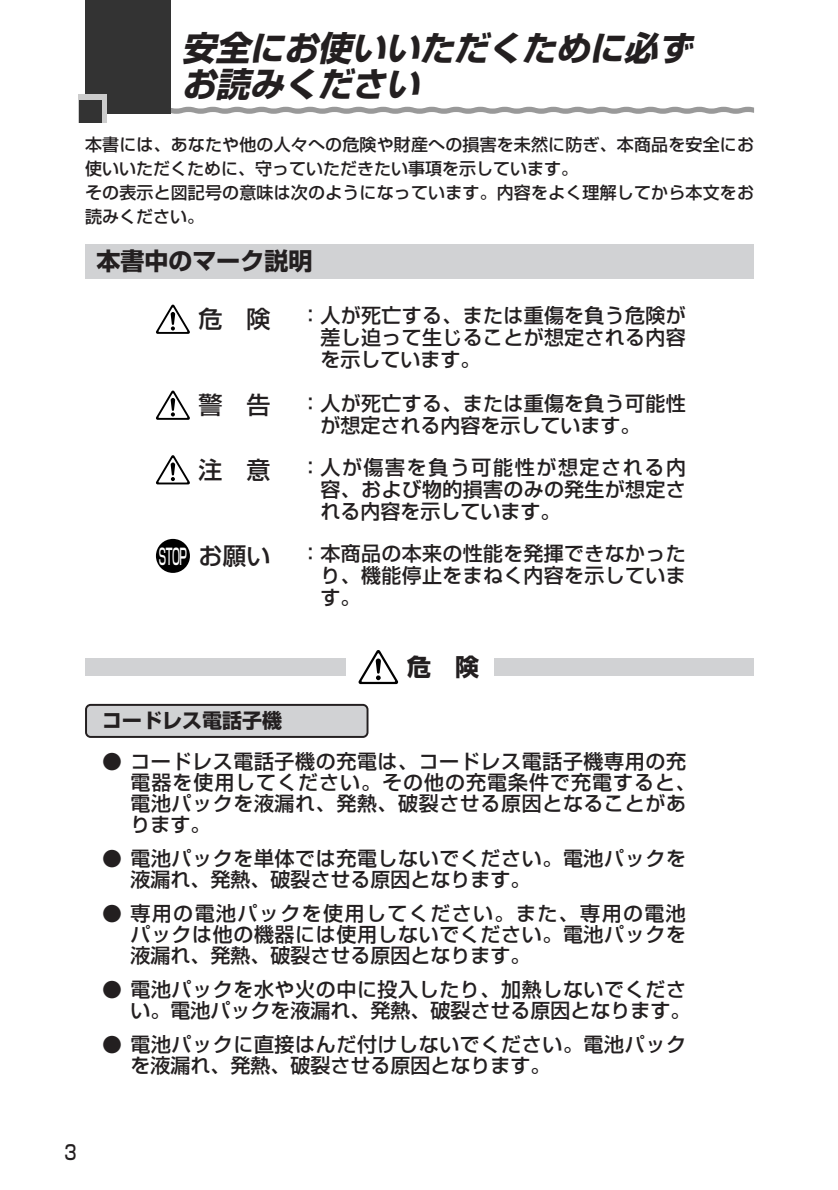
<style>
.page{position:relative;width:838px;height:1190px;background:#fff}
.page>*{position:absolute;margin:0;border:0;box-sizing:border-box;transform-origin:0 0}
.t1{font:italic 700 34px/36px "Shin Go";color:#231f20}
.t2{font:700 24px "Shin Go";color:#231f20}
.t3{font:500 24px "Shin Go";color:#231f20}
.t4{font:500 22px "Shin Go";color:#fff;scale:.45 1}
.t5{font:500 20px/21px "Shin Go";letter-spacing:.015em;color:#231f20;text-align:justify}
.t6{font:700 20px "Shin Go";color:#231f20}
.t7{font:500 20px "Shin Go";letter-spacing:.015em;color:#231f20;scale:.8 1}
.t8{font:500 17px/24px "Shin Go";letter-spacing:.01em;color:#231f20}
.s1{font-size:24px;color:#231f20}
</style>
<div class="page">
<svg style="left:170px;top:107px;width:584px;height:7px"></svg>
<div style="left:85px;top:0;width:85px;height:114px;background:#333"></div>
<div style="left:79px;top:94px;width:28px;height:28px;background:#ccc"></div>
<div style="left:79px;top:100px;width:22px;height:22px;background:#333"></div>
<svg style="left:156px;top:391px;width:34px;height:29px"></svg>
<svg style="left:156px;top:455px;width:34px;height:29px"></svg>
<div style="left:156px;top:539px;width:34px;height:34px;background:#000;border-radius:50%"></div>
<div style="left:85px;top:245px;width:669px;height:34px;background:#d1d2d4"></div>
<svg style="left:156px;top:305px;width:34px;height:29px"></svg>
<div style="left:85px;top:659px;width:669px;height:17px;background:#d1d2d4"></div>
<div style="left:346px;top:653px;width:147px;height:28px;background:#fff"></div>
<svg style="left:358px;top:650px;width:40px;height:34px"></svg>
<div style="left:87px;top:706px;width:279px;height:30px;background:#d1d2d4;border-radius:4px"></div>
<div style="left:85px;top:704px;width:283px;height:34px;border:2px solid #231f20;border-radius:5px"></div>
<h1 class="t1" style="left:181px;top:35px;width:511px">安全にお使いいただくために必ずお読みください</h1>
<p class="t8" style="left:85px;top:134px;width:671px">本書には、あなたや他の人々への危険や財産への損害を未然に防ぎ、本商品を安全にお使いいただくために、守っていただきたい事項を示しています。<br>その表示と図記号の意味は次のようになっています。内容をよく理解してから本文をお読みください。</p>
<p class="t2" style="left:96px;top:252px;width:218px">本書中のマーク説明</p>
<p class="t3" style="left:198px;top:310px;width:73px">危　険</p>
<p class="t5" style="left:320px;top:307px;width:367px;line-height:22px;text-indent:-20px">：人が死亡する、または重傷を負う危険が差し迫って生じることが想定される内容を示しています。</p>
<p class="t5" style="left:320px;top:395px;width:367px;line-height:22px;text-indent:-20px">：人が死亡する、または重傷を負う可能性が想定される内容を示しています。</p>
<p class="t5" style="left:320px;top:459px;width:367px;line-height:22px;text-indent:-20px">：人が傷害を負う可能性が想定される内容、および物的損害のみの発生が想定される内容を示しています。</p>
<p class="t5" style="left:320px;top:545px;width:367px;line-height:22px;text-indent:-20px">：本商品の本来の性能を発揮できなかったり、機能停止をまねく内容を示しています。</p>
<p class="t3" style="left:198px;top:396px;width:73px">警　告</p>
<p class="t3" style="left:198px;top:461px;width:73px">注　意</p>
<p class="t4" style="left:159px;top:548px;width:250px">STOP <span class="s1">お願い</span></p>
<p class="t6" style="left:102px;top:713px;width:182px">コードレス電話子機</p>
<p class="t2" style="left:407px;top:658px;width:73px">危　険</p>
<p class="t5" style="left:130px;top:753px;width:567px;text-align:left;text-indent:-28px">● コードレス電話子機の充電は、コードレス電話子機専用の充電器を使用してください。その他の充電条件で充電すると、電池パックを液漏れ、発熱、破裂させる原因となることがあります。</p>
<p class="t5" style="left:130px;top:850px;width:557px;text-indent:-28px">● 電池パックを単体では充電しないでください。電池パックを液漏れ、発熱、破裂させる原因となります。</p>
<p class="t5" style="left:130px;top:905px;width:557px;text-indent:-28px">● 専用の電池パックを使用してください。また、専用の電池パックは他の機器には使用しないでください。電池パックを液漏れ、発熱、破裂させる原因となります。</p>
<p class="t5" style="left:102px;top:981px;width:590px;text-align:right">● 電池パックを水や火の中に投入したり、加熱しないでください。電池パックを液漏れ、発熱、破裂させる原因となります。</p>
<p class="t5" style="left:130px;top:1036px;width:557px;text-indent:-28px">● 電池パックに直接はんだ付けしないでください。電池パックを液漏れ、発熱、破裂させる原因となります。</p>
<p class="t7" style="left:64px;top:1144px;width:17px">3</p>
</div>
